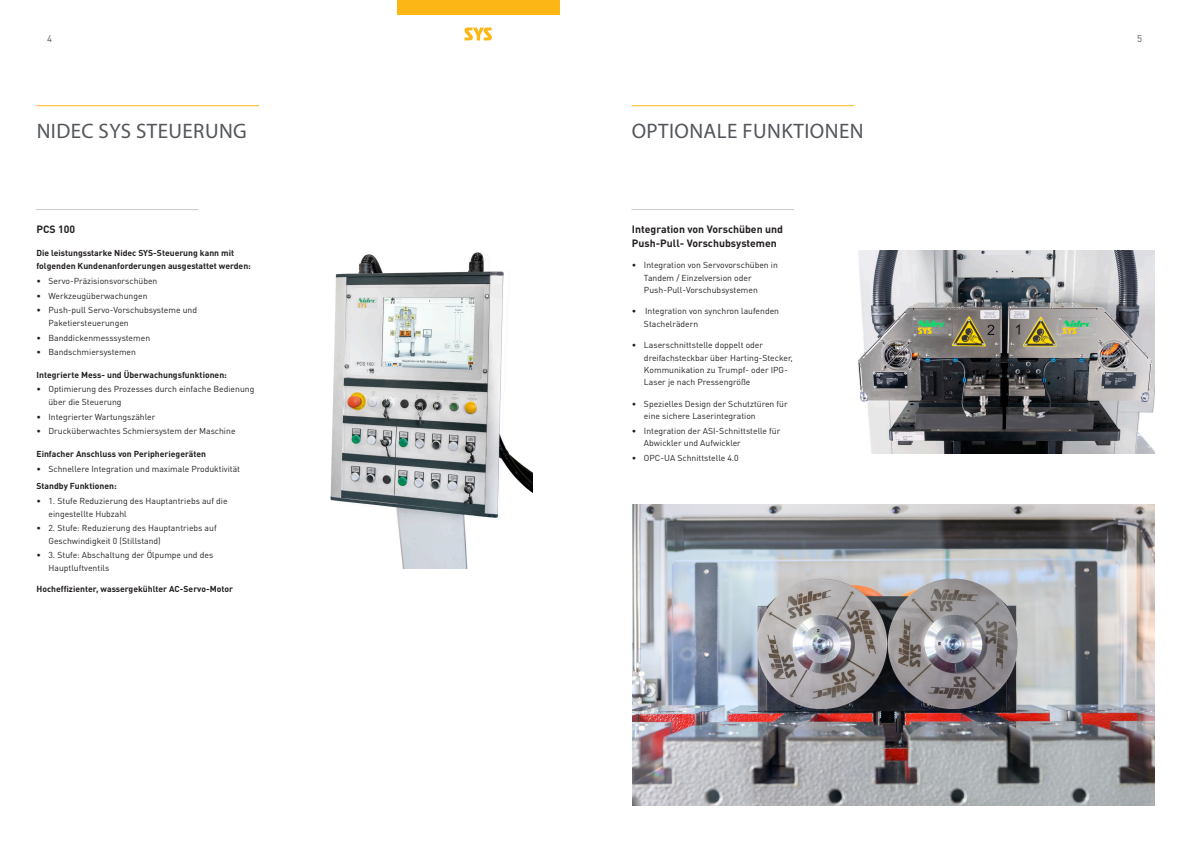
<style>
.page{position:relative;width:1191px;height:842px;background:#fff}
.page>*{position:absolute;margin:0;border:0;box-sizing:border-box;transform-origin:0 0}
.t1{font:21px "Myriad Pro";letter-spacing:.02em;color:#53565a}
.t2{font:700 10.5px/13.4px "DINOT";color:#231f20}
.t3{font:9.6px "DINOT";color:#53565a}
.t4{font:8.6px/12.4px "DINOT";color:#231f20}
.t5{font:700 8.6px/13.4px "DINOT";color:#231f20}
</style>
<div class="page">
<div style="left:397px;top:0;width:162px;height:14px;background:#fcb615"></div>
<svg style="left:464px;top:28px;width:28px;height:12px"></svg>
<img style="left:330px;top:252px;width:202px;height:316px">
<hr style="left:36px;top:105px;width:223px;height:1px;background:#fcb615">
<hr style="left:36px;top:209px;width:162px;height:1px;background:#cac8c8">
<hr style="left:631px;top:105px;width:223px;height:1px;background:#fcb615">
<hr style="left:631px;top:209px;width:163px;height:1px;background:#cac8c8">
<img style="left:632px;top:504px;width:523px;height:302px">
<img style="left:858px;top:250px;width:297px;height:203px">
<p class="t3" style="left:47px;top:32px;width:7px">4</p>
<p class="t3" style="left:1137px;top:32px;width:7px">5</p>
<p class="t1" style="left:37px;top:118px;width:212px">NIDEC SYS STEUERUNG</p>
<p class="t1" style="left:631px;top:118px;width:233px">OPTIONALE FUNKTIONEN</p>
<p class="t2" style="left:36px;top:222px;width:40px">PCS 100</p>
<p class="t5" style="left:36px;top:246px;width:216px">Die leistungsstarke Nidec SYS-Steuerung kann mit folgenden Kundenanforderungen ausgestattet werden:</p>
<p class="t4" style="left:36px;top:274px;width:122px">• Servo-Präzisionsvorschüben</p>
<p class="t4" style="left:36px;top:289px;width:113px">• Werkzeugüberwachungen</p>
<p class="t4" style="left:48px;top:304px;width:150px;text-indent:-12px">• Push-pull Servo-Vorschubsysteme und<br>Paketiersteuerungen</p>
<p class="t4" style="left:36px;top:331px;width:115px">• Banddickenmesssystemen</p>
<p class="t4" style="left:36px;top:346px;width:101px">• Bandschmiersystemen</p>
<p class="t5" style="left:36px;top:368px;width:192px">Integrierte Mess- und Überwachungsfunktionen:</p>
<p class="t4" style="left:48px;top:383px;width:207px;text-indent:-12px">• Optimierung des Prozesses durch einfache Bedienung über die Steuerung</p>
<p class="t4" style="left:36px;top:410px;width:120px">• Integrierter Wartungszähler</p>
<p class="t4" style="left:36px;top:425px;width:201px">• Drucküberwachtes Schmiersystem der Maschine</p>
<p class="t5" style="left:36px;top:447px;width:171px">Einfacher Anschluss von Peripheriegeräten</p>
<p class="t4" style="left:36px;top:462px;width:205px">• Schnellere Integration und maximale Produktivität</p>
<p class="t5" style="left:36px;top:479px;width:82px">Standby Funktionen:</p>
<p class="t4" style="left:48px;top:494px;width:181px;text-indent:-12px">• 1. Stufe Reduzierung des Hauptantriebs auf die eingestellte Hubzahl</p>
<p class="t4" style="left:48px;top:522px;width:170px;text-indent:-12px">• 2. Stufe: Reduzierung des Hauptantriebs auf<br>Geschwindigkeit 0 (Stillstand)</p>
<p class="t4" style="left:48px;top:549px;width:166px;text-indent:-12px">• 3. Stufe: Abschaltung der Ölpumpe und des<br>Hauptluftventils</p>
<p class="t5" style="left:36px;top:582px;width:198px">Hocheffizienter, wassergekühlter AC-Servo-Motor</p>
<p class="t2" style="left:632px;top:222px;width:153px">Integration von Vorschüben und<br>Push-Pull- Vorschubsystemen</p>
<p class="t4" style="left:644px;top:259px;width:135px;text-indent:-12px">• Integration von Servovorschüben in<br>Tandem / Einzelversion oder<br>Push-Pull-Vorschubsystemen</p>
<p class="t4" style="left:644px;top:305px;width:137px;text-indent:-12px">• Integration von synchron laufenden<br>Stachelrädern</p>
<p class="t4" style="left:644px;top:339px;width:150px;text-indent:-12px">• Laserschnittstelle doppelt oder dreifachsteckbar über Harting-Stecker, Kommunikation zu Trumpf- oder IPG-Laser je nach Pressengröße</p>
<p class="t4" style="left:644px;top:397px;width:145px;text-indent:-12px">• Spezielles Design der Schutztüren für eine sichere Laserintegration</p>
<p class="t4" style="left:644px;top:424px;width:138px;text-indent:-12px">• Integration der ASI-Schnittstelle für<br>Abwickler und Aufwickler</p>
<p class="t4" style="left:632px;top:451px;width:108px">• OPC-UA Schnittstelle 4.0</p>
</div>
